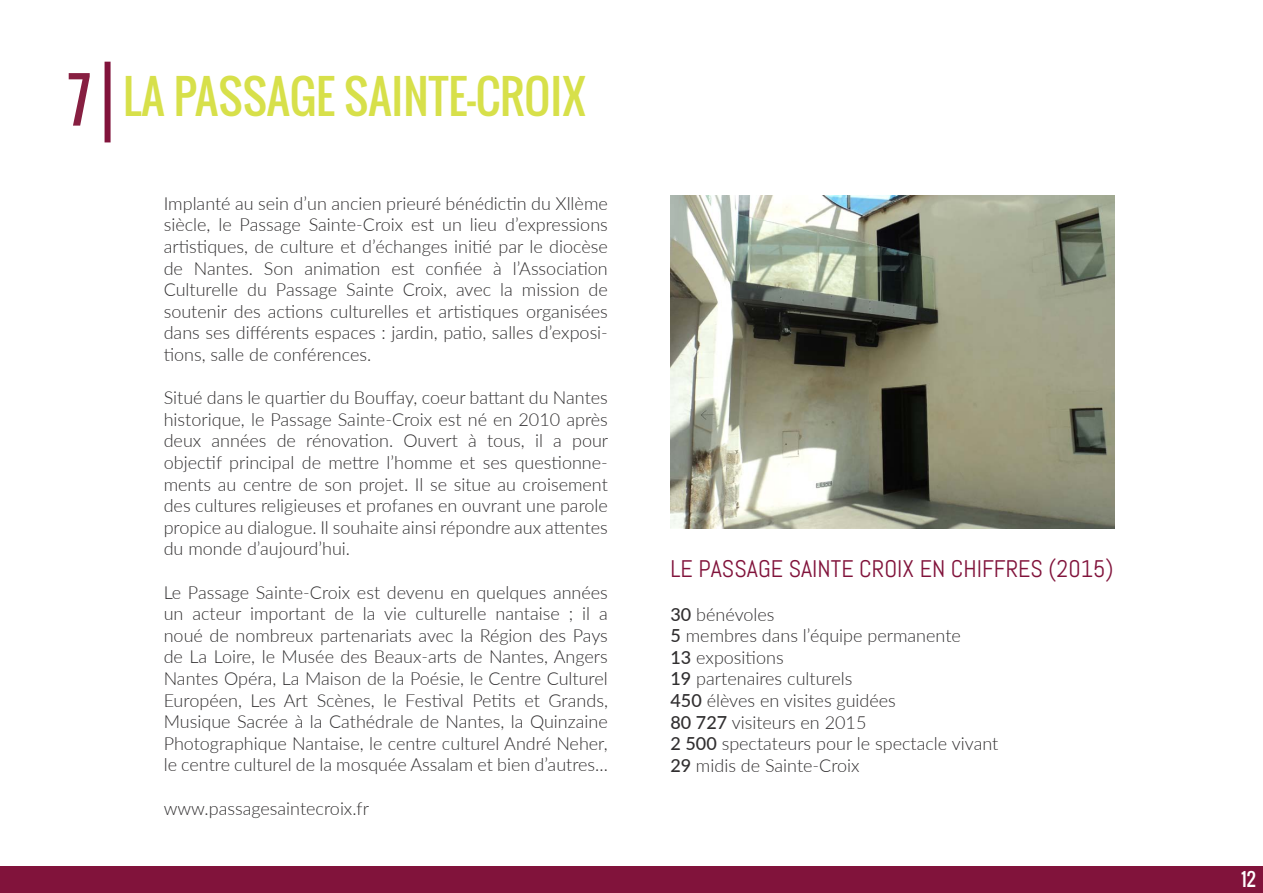
<style>
.page{position:relative;width:1263px;height:893px;background:#fff}
.page>*{position:absolute;margin:0;border:0;box-sizing:border-box;transform-origin:0 0}
.t1{font:60px "Oswald";color:#871f41}
.t2{font:45px "Oswald";color:#d7e04a}
.t3{font:24px "Abel";color:#81133b}
.t4{font:300 18px/21.6px "Lato";color:#312f30;text-align:justify}
.t5{font:18px "Oswald";color:#fff}
.s1{font-weight:500}
</style>
<div class="page">
<div style="left:0;top:866px;width:1263px;height:27px;background:#81133b"></div>
<div style="left:105px;top:62px;width:6px;height:80px;background:#81133b"></div>
<img style="left:670px;top:195px;width:445px;height:333px">
<p class="t1" style="left:67px;top:55px;width:26px">7</p>
<p class="t2" style="left:123px;top:63px;width:464px">LA PASSAGE SAINTE-CROIX</p>
<p class="t4" style="left:164px;top:192px;width:446px">Implanté au sein d’un ancien prieuré bénédictin du Xllème siècle, le Passage Sainte-Croix est un lieu d’expressions</p>
<p class="t4" style="left:164px;top:235px;width:446px">artistiques, de culture et d’échanges initié par le diocèse de Nantes. Son animation est confiée à l’Association</p>
<p class="t4" style="left:164px;top:278px;width:446px">Culturelle du Passage Sainte Croix, avec la mission de</p>
<p class="t4" style="left:164px;top:300px;width:446px">soutenir des actions culturelles et artistiques organisées dans ses différents espaces : jardin, patio, salles d’exposi&shy;tions, salle de conférences.</p>
<p class="t4" style="left:164px;top:386px;width:446px">Situé dans le quartier du Bouffay, coeur battant du Nantes historique, le Passage Sainte-Croix est né en 2010 après deux années de rénovation. Ouvert à tous, il a pour</p>
<p class="t4" style="left:164px;top:451px;width:446px">objectif principal de mettre l’homme et ses questionne&shy;ments au centre de son projet. Il se situe au croisement des cultures religieuses et profanes en ouvrant une parole propice au dialogue. Il souhaite ainsi répondre aux attentes du monde d’aujourd’hui.</p>
<p class="t4" style="left:164px;top:581px;width:446px">Le Passage Sainte-Croix est devenu en quelques années un acteur important de la vie culturelle nantaise ; il a noué de nombreux partenariats avec la Région des Pays de La Loire, le Musée des Beaux-arts de Nantes, Angers Nantes Opéra, La Maison de la Poésie, le Centre Culturel</p>
<p class="t4" style="left:164px;top:689px;width:446px">Européen, Les Art Scènes, le Festival Petits et Grands, Musique Sacrée à la Cathédrale de Nantes, la Quinzaine Photographique Nantaise, le centre culturel André Neher, le centre culturel de la mosquée Assalam et bien d’autres...</p>
<p class="t4" style="left:164px;top:797px;width:207px">www.passagesaintecroix.fr</p>
<p class="t3" style="left:670px;top:554px;width:445px">LE PASSAGE SAINTE CROIX EN CHIFFRES (2015)</p>
<p class="t4" style="left:670px;top:603px;width:106px"><span class="s1">30</span> bénévoles</p>
<p class="t4" style="left:670px;top:624px;width:292px"><span class="s1">5</span> membres dans l’équipe permanente</p>
<p class="t4" style="left:670px;top:646px;width:115px"><span class="s1">13</span> expositions</p>
<p class="t4" style="left:670px;top:667px;width:183px"><span class="s1">19</span> partenaires culturels</p>
<p class="t4" style="left:670px;top:689px;width:227px"><span class="s1">450</span> élèves en visites guidées</p>
<p class="t4" style="left:670px;top:711px;width:197px"><span class="s1">80 727</span> visiteurs en 2015</p>
<p class="t4" style="left:670px;top:732px;width:329px"><span class="s1">2 500</span> spectateurs pour le spectacle vivant</p>
<p class="t4" style="left:670px;top:754px;width:191px"><span class="s1">29</span> midis de Sainte-Croix</p>
<p class="t5" style="left:1241px;top:865px;width:16px">12</p>
</div>
